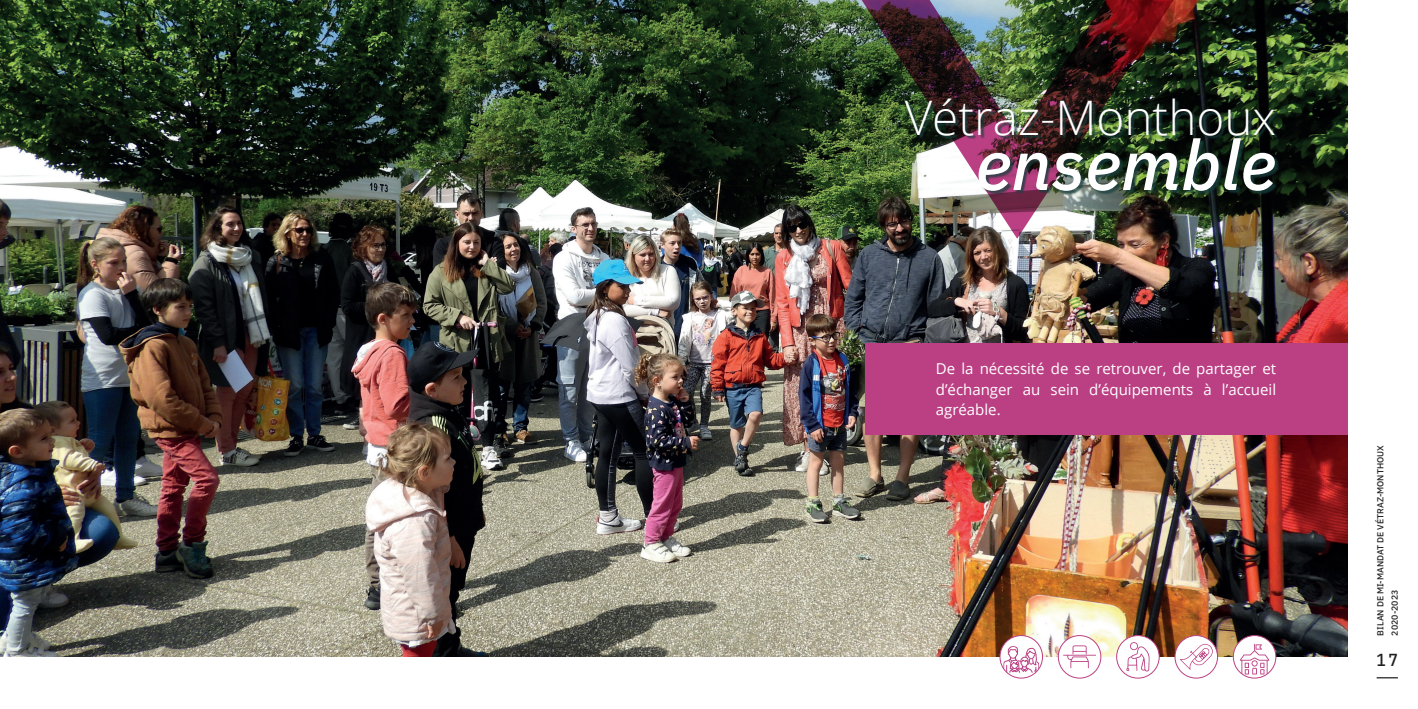
<style>
.page{position:relative;width:1418px;height:709px;background:#fff}
.page>*{position:absolute;margin:0;border:0;box-sizing:border-box;transform-origin:0 0}
.t1{font:italic 500 69.88px "IBM Plex Sans";color:#fff}
.t2{font:300 47.62px "Open Sans";color:#fff}
.t3{font:500 17.5px "IBM Plex Sans Cond";color:#231f20}
.t4{font:15px/20.2px "Open Sans";color:#fff;text-align:justify}
.t5{font:500 8.75px/14.4px "IBM Plex Sans";color:#231f20}
</style>
<div class="page">
<img style="left:0;top:0;width:1346px;height:657px">
<img style="left:850px;top:0;width:335px;height:239px">
<div style="left:905px;top:100px;width:373px;height:95px;background:#183f3e;opacity:.75"></div>
<div style="left:865px;top:343px;width:481px;height:91px;background:#bb4083"></div>
<div style="left:1058px;top:635px;width:42px;height:43px;background:#fff;border-radius:50%"></div>
<svg style="left:1063px;top:645px;width:33px;height:23px"></svg>
<div style="left:1058px;top:635px;width:43px;height:43px;border:1px solid #bb4083;border-radius:50%"></div>
<svg style="left:1116px;top:635px;width:43px;height:43px"></svg>
<svg style="left:1126px;top:642px;width:23px;height:29px"></svg>
<div style="left:1116px;top:635px;width:43px;height:43px;border:1px solid #bb4083;border-radius:50%"></div>
<svg style="left:1174px;top:635px;width:43px;height:43px"></svg>
<svg style="left:1179px;top:644px;width:33px;height:25px"></svg>
<div style="left:1174px;top:635px;width:43px;height:43px;border:1px solid #bb4083;border-radius:50%"></div>
<svg style="left:1000px;top:635px;width:42px;height:43px"></svg>
<svg style="left:1003px;top:646px;width:36px;height:27px"></svg>
<div style="left:999px;top:635px;width:43px;height:43px;border:1px solid #bb4083;border-radius:50%"></div>
<svg style="left:1233px;top:635px;width:42px;height:43px"></svg>
<svg style="left:1239px;top:643px;width:30px;height:32px"></svg>
<div style="left:1232px;top:635px;width:44px;height:43px;border:1px solid #bb4083;border-radius:50%"></div>
<svg style="left:1376px;top:677px;width:21px;height:1px"></svg>
<p class="t2" style="left:904px;top:85px;width:373px">Vétraz-Monthoux</p>
<p class="t1" style="left:975px;top:110px;width:302px">ensemble</p>
<p class="t4" style="left:935px;top:358px;width:342px">De la nécessité de se retrouver, de partager et d’échanger au sein d’équipements à l’accueil agréable.</p>
<p class="t5" style="left:1372px;top:635px;width:192px;rotate:-90deg">BILAN DE MI-MANDAT DE VÉTRAZ-MONTHOUX<br>2020-2023</p>
<p class="t3" style="left:1376px;top:646px;width:23px">17</p>
</div>
